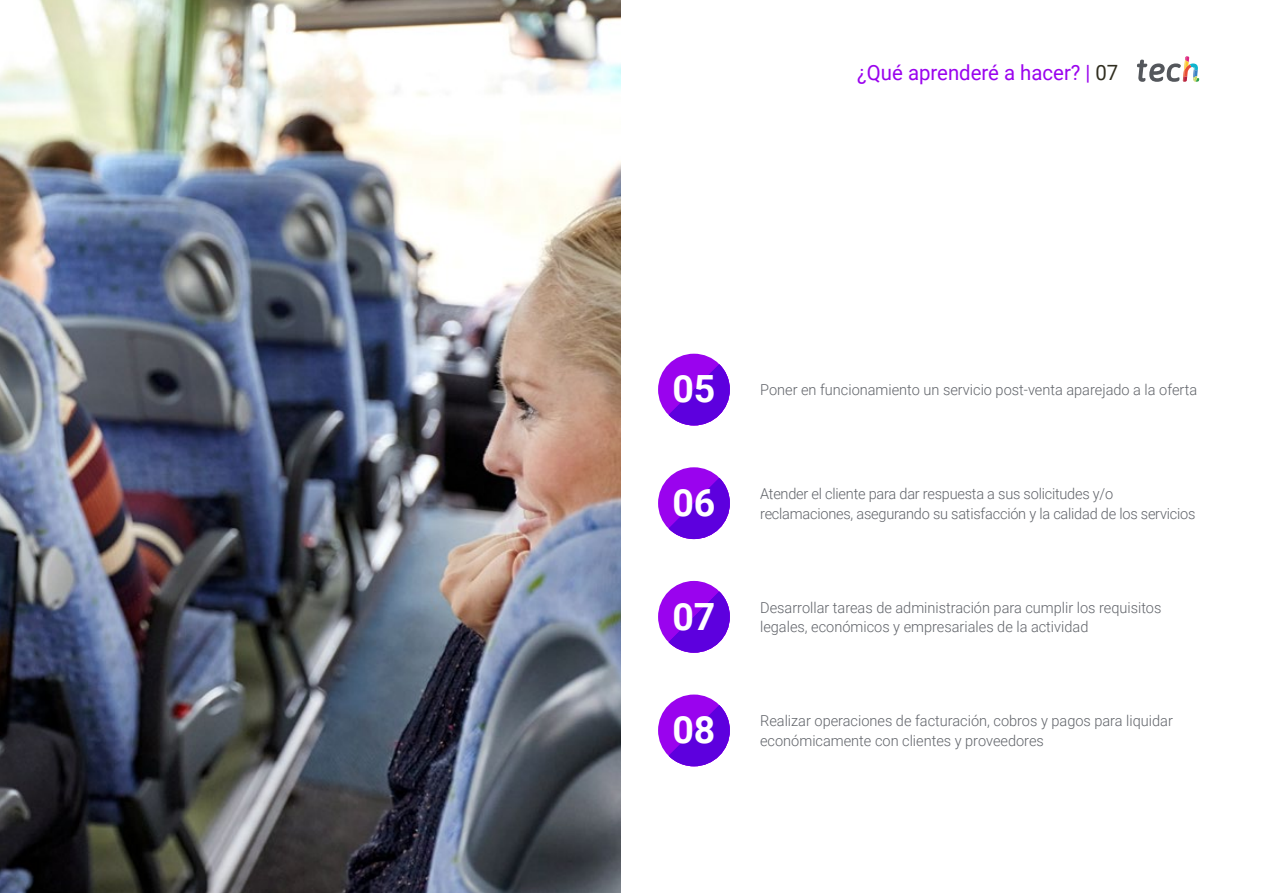
<style>
.page{position:relative;width:1263px;height:893px;background:#fff}
.page>*{position:absolute;margin:0;border:0;box-sizing:border-box;transform-origin:0 0}
.t1{font:700 37.5px "Roboto";color:#fff}
.t2{font:21px "Roboto";color:#9a03ee}
.t3{font:300 15px/19.5px "Roboto";color:#61646a}
.s1{color:#312e20}
</style>
<div class="page">
<div style="left:658px;top:467px;width:72px;height:72px;background:#9a03ee;border-radius:50%"></div>
<svg style="left:669px;top:478px;width:61px;height:61px"></svg>
<div style="left:658px;top:694px;width:72px;height:72px;background:#9a03ee;border-radius:50%"></div>
<svg style="left:669px;top:705px;width:61px;height:61px"></svg>
<div style="left:658px;top:581px;width:72px;height:72px;background:#9a03ee;border-radius:50%"></div>
<svg style="left:669px;top:591px;width:61px;height:62px"></svg>
<div style="left:658px;top:354px;width:72px;height:71px;background:#9a03ee;border-radius:50%"></div>
<svg style="left:669px;top:364px;width:61px;height:61px"></svg>
<img style="left:0;top:0;width:621px;height:893px">
<svg style="left:1137px;top:56px;width:62px;height:26px"></svg>
<h2 class="t2" style="left:857px;top:57px;width:263px">¿Qué aprenderé a hacer? | <span class="s1">07</span></h2>
<h1 class="t1" style="left:672px;top:363px;width:45px">05</h1>
<p class="t3" style="left:760px;top:380px;width:439px">Poner en funcionamiento un servicio post-venta aparejado a la oferta</p>
<h1 class="t1" style="left:672px;top:476px;width:45px">06</h1>
<p class="t3" style="left:760px;top:483px;width:437px">Atender el cliente para dar respuesta a sus solicitudes y/o reclamaciones, asegurando su satisfacción y la calidad de los servicios</p>
<h1 class="t1" style="left:672px;top:590px;width:45px">07</h1>
<p class="t3" style="left:760px;top:597px;width:403px">Desarrollar tareas de administración para cumplir los requisitos legales, económicos y empresariales de la actividad</p>
<h1 class="t1" style="left:672px;top:704px;width:45px">08</h1>
<p class="t3" style="left:760px;top:711px;width:414px">Realizar operaciones de facturación, cobros y pagos para liquidar económicamente con clientes y proveedores</p>
</div>
